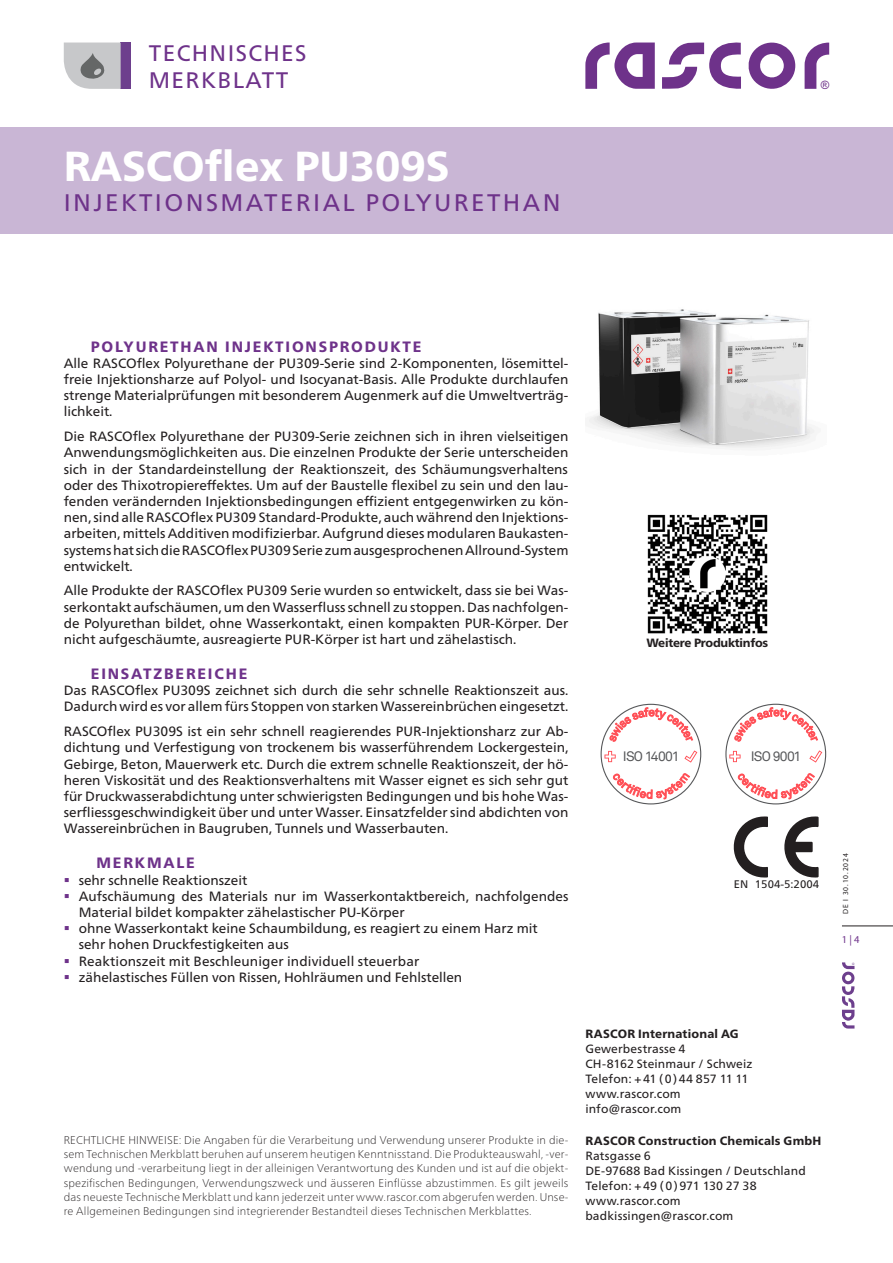
<style>
.page{position:relative;width:893px;height:1263px;background:#fff}
.page>*{position:absolute;margin:0;border:0;box-sizing:border-box;transform-origin:0 0}
.t1{font:800 42px "Frutiger Neue LT Pro";color:#fff}
.t2{font:24px "Frutiger Neue LT Pro";letter-spacing:.1em;color:#6e328a}
.t3{font:22.5px/27px "Frutiger Neue LT Pro";letter-spacing:.06em;color:#6e328a}
.t4{font:800 15px "Frutiger Neue LT Pro";letter-spacing:.12em;color:#6e328a}
.t5{font:13.65px "Akkurat TT";letter-spacing:-.055em;color:#57585a}
.t6{font:13.5px/16.2px "Frutiger Neue LT Pro";color:#231f20;text-align:justify}
.t7{font:12.9px "Myriad Pro";color:#000001}
.t8{font:12px/15px "Frutiger Neue LT Pro";letter-spacing:.01em;color:#231f20}
.t9{font:800 12px "Frutiger Neue LT Pro";letter-spacing:.015em;color:#231f20}
.t10{font:800 12px "Frutiger Neue LT Pro";letter-spacing:-.02em;color:#231f20}
.t11{font:11.55px "Arial";color:#6e328a}
.t12{font:100 11.25px/14.2px "Frutiger Neue LT Pro";letter-spacing:.015em;color:#231f20;text-align:justify}
.t13{font:10.95px "Frutiger Neue LT Pro";color:#231f20}
.t14{font:10.5px "Myriad Pro";color:#6e328a}
.t15{font:7.5px "Myriad Pro";letter-spacing:.125em;color:#231f20}
.t16{font:3.15px "Arial";color:#6d3f8d}
.s1{color:#6e328a}
</style>
<div class="page">
<div style="left:0;top:128px;width:893px;height:106px;background:#c9b6d5"></div>
<svg style="left:805px;top:43px;width:24px;height:46px"></svg>
<svg style="left:585px;top:43px;width:70px;height:46px"></svg>
<svg style="left:662px;top:43px;width:133px;height:46px"></svg>
<div style="left:121px;top:43px;width:10px;height:46px;background:#6d3f8d"></div>
<svg style="left:64px;top:43px;width:57px;height:46px;background:#bcbdbf"></svg>
<hr style="left:842px;top:926px;width:51px;height:1px;background:#231f20">
<svg style="left:842px;top:962px;width:12px;height:66px"></svg>
<img style="left:589px;top:309px;width:226px;height:139px">
<svg style="left:734px;top:816px;width:34px;height:62px"></svg>
<svg style="left:784px;top:816px;width:35px;height:62px"></svg>
<img style="left:647px;top:514px;width:121px;height:120px">
<svg style="left:725px;top:704px;width:101px;height:100px"></svg>
<svg style="left:601px;top:704px;width:100px;height:101px"></svg>
<h3 class="t3" style="left:149px;top:39px;width:159px">TECHNISCHES<br>MERKBLATT</h3>
<h1 class="t1" style="left:64px;top:141px;width:387px">RASCOflex PU309S</h1>
<h2 class="t2" style="left:64px;top:188px;width:498px">INJEKTIONSMATERIAL POLYURETHAN</h2>
<p class="t11" style="left:821px;top:77px;width:10px">®</p>
<p class="t4" style="left:91px;top:337px;width:332px">POLYURETHAN INJEKTIONSPRODUKTE</p>
<p class="t6" style="left:64px;top:355px;width:506px">Alle RASCOflex Polyurethane der PU309-Serie sind 2-Komponenten, lösemittel&shy;freie Injektionsharze auf Polyol- und Isocyanat-Basis. Alle Produkte durchlaufen strenge Materialprüfungen mit besonderem Augenmerk auf die Umweltverträg&shy;lichkeit.</p>
<p class="t6" style="left:64px;top:428px;width:506px">Die RASCOflex Polyurethane der PU309-Serie zeichnen sich in ihren vielseitigen Anwendungsmöglichkeiten aus. Die einzelnen Produkte der Serie unterscheiden sich in der Standardeinstellung der Reaktionszeit, des Schäumungsverhaltens oder des Thixotropiereffektes. Um auf der Baustelle flexibel zu sein und den lau&shy;fenden verändernden Injektionsbedingungen effizient entgegenwirken zu kön&shy;nen, sind alle RASCOflex PU309 Standard-Produkte, auch während den Injektions&shy;arbeiten, mittels Additiven modifizierbar. Aufgrund dieses modularen Baukasten&shy;systems hat sich die RASCOflex PU309 Serie zum ausgesprochenen Allround-System entwickelt.</p>
<p class="t6" style="left:64px;top:582px;width:506px">Alle Produkte der RASCOflex PU309 Serie wurden so entwickelt, dass sie bei Was&shy;serkontakt aufschäumen, um den Wasserfluss schnell zu stoppen. Das nachfolgen&shy;de Polyurethan bildet, ohne Wasserkontakt, einen kompakten PUR-Körper. Der nicht aufgeschäumte, ausreagierte PUR-Körper ist hart und zähelastisch.</p>
<p class="t4" style="left:91px;top:665px;width:158px">EINSATZBEREICHE</p>
<p class="t6" style="left:64px;top:682px;width:506px">Das RASCOflex PU309S zeichnet sich durch die sehr schnelle Reaktionszeit aus.<br>Dadurch wird es vor allem fürs Stoppen von starken Wassereinbrüchen eingesetzt.</p>
<p class="t6" style="left:64px;top:723px;width:506px">RASCOflex PU309S ist ein sehr schnell reagierendes PUR-Injektionsharz zur Ab&shy;dichtung und Verfestigung von trockenem bis wasserführendem Lockergestein, Gebirge, Beton, Mauerwerk etc. Durch die extrem schnelle Reaktionszeit, der hö&shy;heren Viskosität und des Reaktionsverhaltens mit Wasser eignet es sich sehr gut für Druckwasserabdichtung unter schwierigsten Bedingungen und bis hohe Was&shy;serfliessgeschwindigkeit über und unter Wasser. Einsatzfelder sind abdichten von Wassereinbrüchen in Baugruben, Tunnels und Wasserbauten.</p>
<p class="t4" style="left:97px;top:854px;width:100px">MERKMALE</p>
<p class="t6" style="left:64px;top:871px;width:185px"><span class="s1">▪</span> sehr schnelle Reaktionszeit</p>
<p class="t6" style="left:79px;top:888px;width:491px;text-indent:-15px"><span class="s1">▪</span> Aufschäumung des Materials nur im Wasserkontaktbereich, nachfolgendes<br>Material bildet kompakter zähelastischer PU-Körper</p>
<p class="t6" style="left:79px;top:920px;width:461px;text-indent:-15px"><span class="s1">▪</span> ohne Wasserkontakt keine Schaumbildung, es reagiert zu einem Harz mit sehr hohen Druckfestigkeiten aus</p>
<p class="t6" style="left:64px;top:952px;width:357px"><span class="s1">▪</span> Reaktionszeit mit Beschleuniger individuell steuerbar</p>
<p class="t6" style="left:64px;top:969px;width:400px"><span class="s1">▪</span> zähelastisches Füllen von Rissen, Hohlräumen und Fehlstellen</p>
<p class="t10" style="left:646px;top:636px;width:123px">Weitere Produktinfos</p>
<p class="t5" style="left:623px;top:749px;width:58px">ISO 14001</p>
<p class="t5" style="left:751px;top:748px;width:52px">ISO 9001</p>
<p class="t13" style="left:734px;top:878px;width:87px">EN 1504-5:2004</p>
<p class="t7" style="left:734px;top:880px;width:86px">0921-CPD-2101</p>
<p class="t12" style="left:64px;top:1133px;width:506px">RECHTLICHE HINWEISE: Die Angaben für die Verarbeitung und Verwendung unserer Produkte in die&shy;sem Technischen Merkblatt beruhen auf unserem heutigen Kenntnisstand. Die Produkteauswahl, -ver&shy;wendung und -verarbeitung liegt in der alleinigen Verantwortung des Kunden und ist auf die objekt&shy;spezifischen Bedingungen, Verwendungszweck und äusseren Einflüsse abzustimmen. Es gilt jeweils das neueste Technische Merkblatt und kann jederzeit unter www.rascor.com abgerufen werden. Unse&shy;re Allgemeinen Bedingungen sind integrierender Bestandteil dieses Technischen Merkblattes.</p>
<p class="t9" style="left:585px;top:1027px;width:155px">RASCOR International AG</p>
<p class="t8" style="left:585px;top:1041px;width:169px">Gewerbestrasse 4<br>CH-8162 Steinmaur / Schweiz<br>Telefon: +41 (0)44 857 11 11 www.rascor.com info@rascor.com</p>
<p class="t9" style="left:585px;top:1133px;width:237px">RASCOR Construction Chemicals GmbH</p>
<p class="t8" style="left:585px;top:1148px;width:222px">Ratsgasse 6<br>DE-97688 Bad Kissingen / Deutschland<br>Telefon: +49 (0)971 130 27 38 www.rascor.com badkissingen@rascor.com</p>
<p class="t15" style="left:841px;top:914px;width:63px;rotate:-90deg">DE I 30.10.2024</p>
<p class="t14" style="left:842px;top:933px;width:19px">1 | 4</p>
<p class="t16" style="left:851px;top:965px;width:4px;rotate:-90deg">®</p>
</div>
